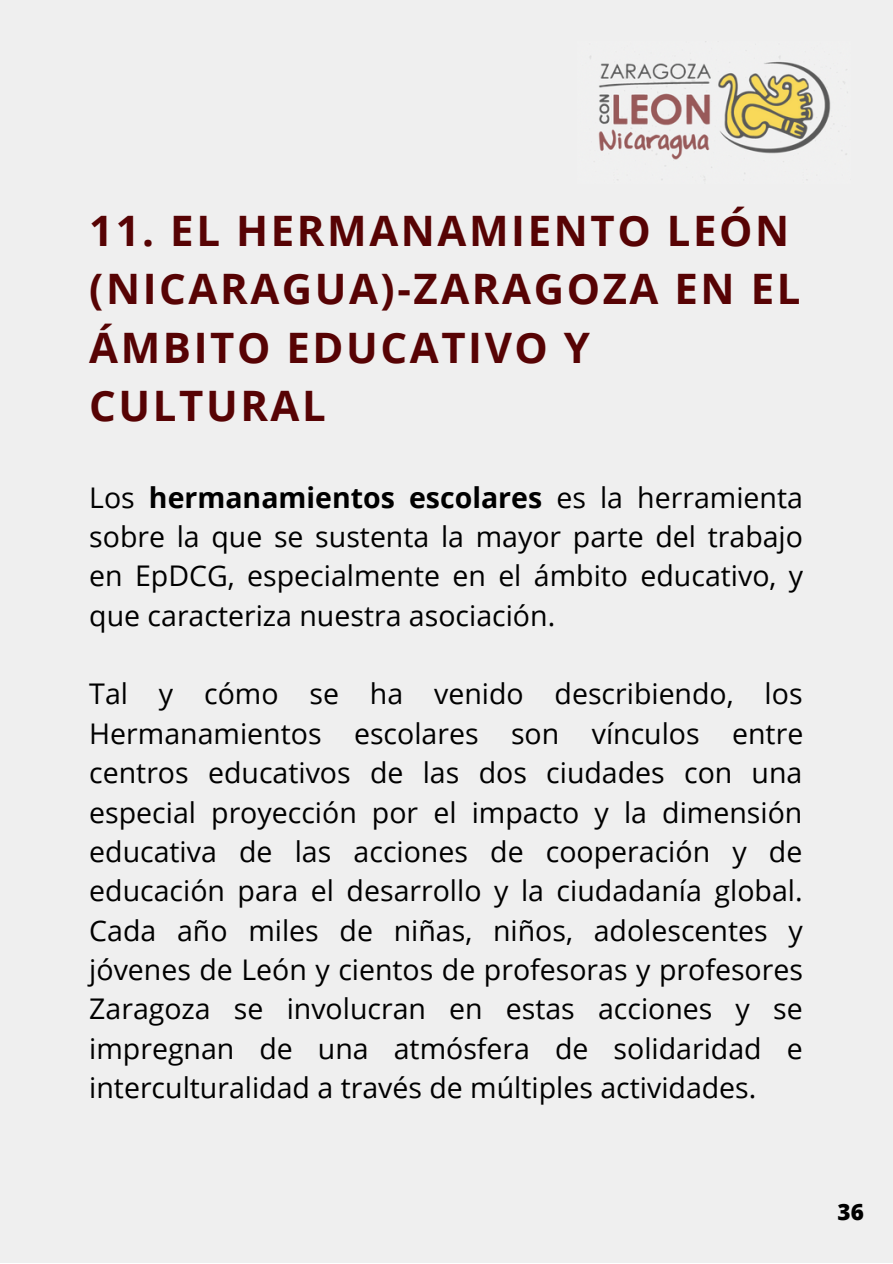
<style>
.page{position:relative;width:893px;height:1264px;background:#fff}
.page>*{position:absolute;margin:0;border:0;box-sizing:border-box;transform-origin:0 0}
.t1{font:700 42px/58.5px "Open Sans";letter-spacing:.06em;color:#570304}
.t2{font:28.5px/39.3px "Open Sans";color:#000;text-align:justify}
.t3{font:800 22.5px "Open Sans";color:#000}
.s1{font-weight:700}
</style>
<div class="page">
<div style="left:0;top:0;width:892px;height:1262px;background:#efefef"></div>
<img style="left:590px;top:56px;width:258px;height:124px">
<p class="t1" style="left:89px;top:200px;width:712px">11. EL HERMANAMIENTO LEÓN (NICARAGUA)-ZARAGOZA EN EL<br>ÁMBITO EDUCATIVO Y<br>CULTURAL</p>
<p class="t2" style="left:89px;top:477px;width:715px">Los <span class="s1">hermanamientos escolares</span> es la herramienta sobre la que se sustenta la mayor parte del trabajo en EpDCG, especialmente en el ámbito educativo, y que caracteriza nuestra asociación.</p>
<p class="t2" style="left:89px;top:673px;width:715px">Tal y cómo se ha venido describiendo, los Hermanamientos escolares son vínculos entre centros educativos de las dos ciudades con una especial proyección por el impacto y la dimensión educativa de las acciones de cooperación y de educación para el desarrollo y la ciudadanía global.<br>Cada año miles de niñas, niños, adolescentes y jóvenes de León y cientos de profesoras y profesores Zaragoza se involucran en estas acciones y se impregnan de una atmósfera de solidaridad e interculturalidad a través de múltiples actividades.</p>
<p class="t3" style="left:837px;top:1195px;width:28px">36</p>
</div>
